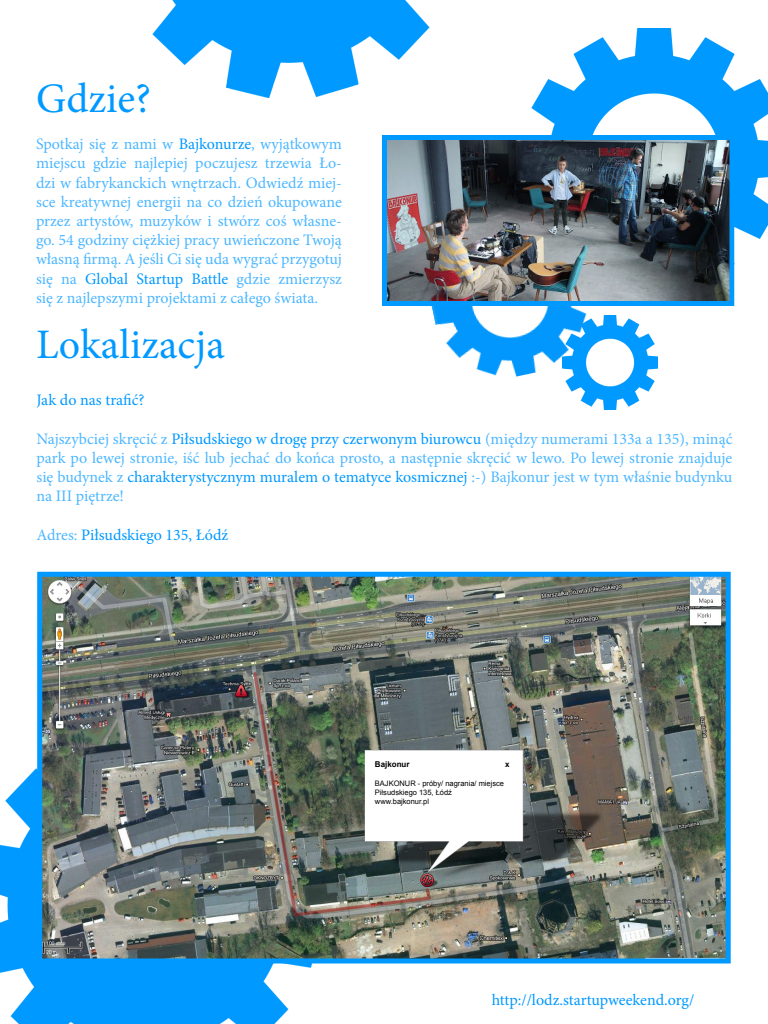
<style>
.page{position:relative;width:768px;height:1024px;background:#fff}
.page>*{position:absolute;margin:0;border:0;box-sizing:border-box;transform-origin:0 0}
.tytul{font:42px "Minion Pro";color:#09f}
.tekst_normalny{font:16px/19.2px "Minion Pro";color:#4cb7ff;text-align:justify}
.tekst_normalny-2{font:16px "Minion Pro";letter-spacing:-.005em;color:#09f}
.tytul-2{font:700 8px "Arial";color:#000}
.tytul-3{font:7.5px "Arial";color:#000}
.s1{color:#09f}
.s2{color:#4cb7ff}
</style>
<div class="page">
<img style="left:531px;top:28px;width:237px;height:262px">
<img style="left:432px;top:307px;width:155px;height:70px">
<img style="left:563px;top:316px;width:94px;height:94px">
<img style="left:0;top:731px;width:321px;height:293px">
<img style="left:114px;top:0;width:348px;height:98px">
<img style="left:43px;top:578px;width:682px;height:380px">
<div style="left:37px;top:572px;width:694px;height:392px;border:5px solid #09f"></div>
<div style="left:381px;top:134px;width:354px;height:173px;background:#09f;opacity:.15"></div>
<div style="left:365px;top:751px;width:157px;height:90px;background:#fff"></div>
<p class="tytul" style="left:36px;top:70px;width:117px">Gdzie?</p>
<p class="tekst_normalny" style="left:36px;top:134px;width:308px">Spotkaj się z nami w <span class="s1">Bajkonurze</span>, wyjątkowym miejscu gdzie najlepiej poczujesz trzewia Ło&shy;dzi w fabrykanckich wnętrzach. Odwiedź miej&shy;sce kreatywnej energii na co dzień okupowane przez artystów, muzyków i stwórz coś własne&shy;go. 54 godziny ciężkiej pracy uwieńczone Twoją własną firmą. A jeśli Ci się uda wygrać przygotuj się na <span class="s1">Global Startup Battle</span> gdzie zmierzysz się z najlepszymi projektami z całego świata.</p>
<p class="tytul" style="left:36px;top:316px;width:190px">Lokalizacja</p>
<p class="tekst_normalny-2" style="left:36px;top:389px;width:110px">Jak do nas trafić?</p>
<p class="tekst_normalny" style="left:36px;top:429px;width:697px">Najszybciej skręcić z <span class="s1">Piłsudskiego w drogę przy czerwonym biurowcu</span> (między numerami 133a a 135), minąć park po lewej stronie, iść lub jechać do końca prosto, a następnie skręcić w lewo. Po lewej stronie znajduje się budynek z <span class="s1">charakterystycznym muralem o tematyce kosmicznej</span> :-) Bajkonur jest w tym właśnie budynku na III piętrze!</p>
<p class="tekst_normalny-2" style="left:36px;top:524px;width:193px"><span class="s2">Adres:</span> Piłsudskiego 135, Łódź</p>
<p class="tytul-2" style="left:375px;top:759px;width:36px">Bajkonur</p>
<p class="tytul-2" style="left:505px;top:759px;width:6px">x</p>
<p class="tytul-3" style="left:375px;top:778px;width:131px">BAJKONUR - próby/ nagrania/ miejsce</p>
<p class="tytul-3" style="left:375px;top:787px;width:79px">Piłsudskiego 135, Łódź</p>
<p class="tytul-3" style="left:375px;top:796px;width:56px">www.bajkonur.pl</p>
<p class="tekst_normalny-2" style="left:492px;top:989px;width:204px">http://lodz.startupweekend.org/</p>
</div>
